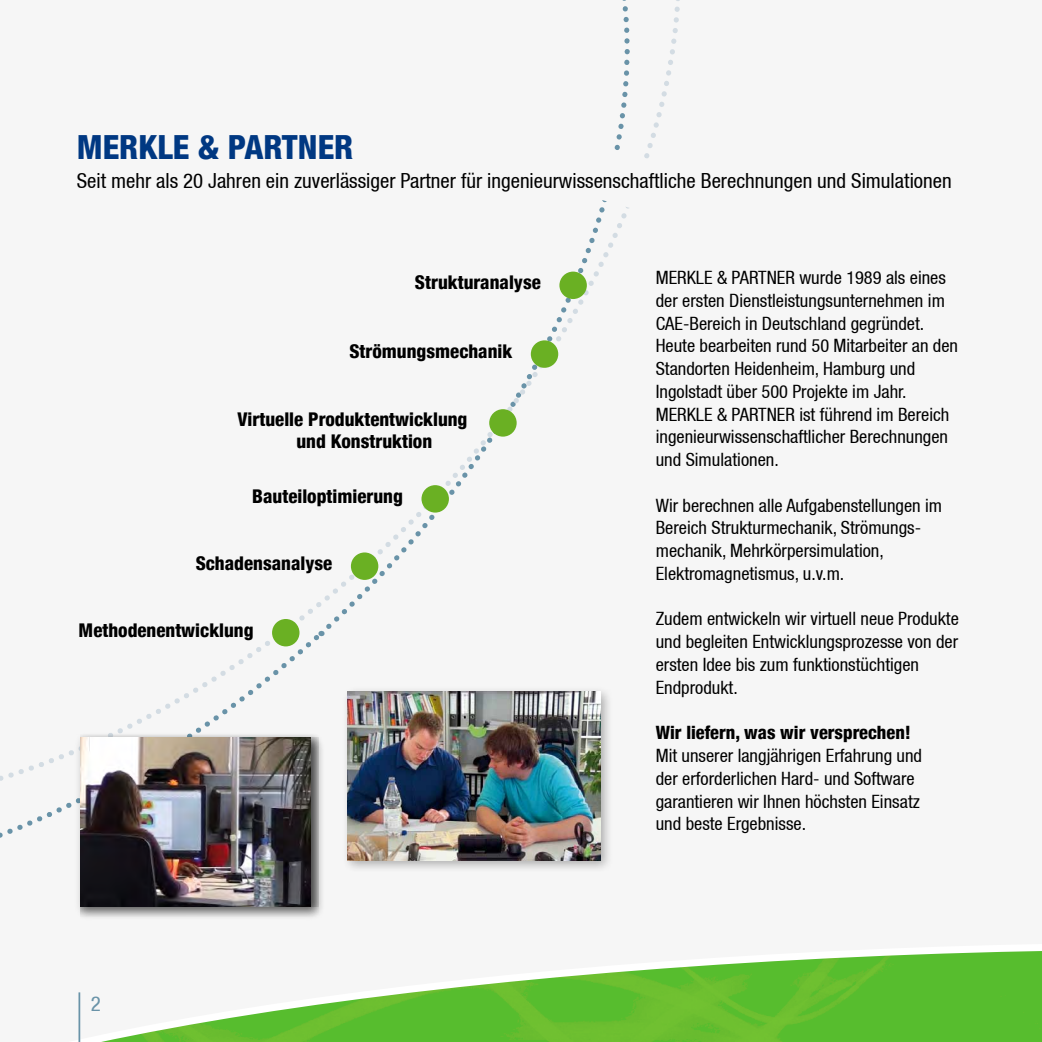
<style>
.page{position:relative;width:1042px;height:1042px;background:#f6f6f6}
.page>*{position:absolute;margin:0;border:0;box-sizing:border-box;transform-origin:0 0}
.t1{font:800 condensed 33.25px "Helvetica 87";color:#003882}
.t2{font:condensed 21px "Helvetica 57";color:#6993a8}
.t3{font:condensed 20.82px "Helvetica 57";color:#000}
.t4{font:800 condensed 18.9px/22.8px "Helvetica 87";color:#000}
.t5{font:condensed 18.38px/22.8px "Helvetica 57";color:#000}
.t6{font:800 condensed 18.38px "Helvetica 87";color:#000}
</style>
<div class="page">
<svg style="left:80px;top:951px;width:962px;height:91px"></svg>
<hr style="left:78px;top:992px;width:2px;height:50px;background:#6993a8">
<svg style="left:80px;top:951px;width:244px;height:10px"></svg>
<div style="left:341px;top:685px;width:272px;height:188px;background:#000;opacity:.3"></div>
<img style="left:376px;top:691px;width:224px;height:169px">
<svg style="left:0;top:555px;width:376px;height:318px"></svg>
<svg style="left:373px;top:0;width:307px;height:559px"></svg>
<svg style="left:571px;top:141px;width:109px;height:79px"></svg>
<div style="left:559px;top:272px;width:28px;height:27px;background:#6ab023;border-radius:50%"></div>
<div style="left:531px;top:340px;width:27px;height:28px;background:#6ab023;border-radius:50%"></div>
<div style="left:489px;top:409px;width:28px;height:28px;background:#6ab023;border-radius:50%"></div>
<div style="left:421px;top:485px;width:28px;height:27px;background:#6ab023;border-radius:50%"></div>
<div style="left:351px;top:552px;width:27px;height:28px;background:#6ab023;border-radius:50%"></div>
<div style="left:272px;top:619px;width:27px;height:27px;background:#6ab023;border-radius:50%"></div>
<div style="left:74px;top:731px;width:250px;height:188px;background:#f1f1f1"></div>
<div style="left:80px;top:735px;width:246px;height:186px;background:#000;opacity:.25"></div>
<div style="left:80px;top:735px;width:238px;height:182px;background:#000;opacity:.3"></div>
<div style="left:80px;top:737px;width:238px;height:169px;background:#000;opacity:.25"></div>
<img style="left:80px;top:737px;width:231px;height:169px">
<h1 class="t1" style="left:77px;top:127px;width:278px">MERKLE &amp; PARTNER</h1>
<p class="t3" style="left:77px;top:169px;width:876px">Seit mehr als 20 Jahren ein zuverlässiger Partner für ingenieurwissenschaftliche Berechnungen und Simulationen</p>
<p class="t4" style="left:415px;top:271px;width:127px">Strukturanalyse</p>
<p class="t4" style="left:349px;top:340px;width:164px">Strömungsmechanik</p>
<p class="t4" style="left:296px;top:407px;width:173px;text-indent:-59px">Virtuelle Produktentwicklung und Konstruktion</p>
<p class="t4" style="left:252px;top:484px;width:152px">Bauteiloptimierung</p>
<p class="t4" style="left:196px;top:552px;width:138px">Schadensanalyse</p>
<p class="t4" style="left:79px;top:618px;width:176px">Methodenentwicklung</p>
<p class="t2" style="left:91px;top:991px;width:12px">2</p>
<p class="t5" style="left:656px;top:266px;width:304px">MERKLE &amp; PARTNER wurde 1989 als eines der ersten Dienstleistungsunternehmen im CAE-Bereich in Deutschland gegründet.<br>Heute bearbeiten rund 50 Mitarbeiter an den Standorten Heidenheim, Hamburg und Ingolstadt über 500 Projekte im Jahr.<br>MERKLE &amp; PARTNER ist führend im Bereich ingenieurwissenschaftlicher Berechnungen und Simulationen.</p>
<p class="t5" style="left:656px;top:494px;width:288px">Wir berechnen alle Aufgabenstellungen im Bereich Strukturmechanik, Strömungs&shy;mechanik, Mehrkörpersimulation, Elektromagnetismus, u.v.m.</p>
<p class="t5" style="left:656px;top:607px;width:305px">Zudem entwickeln wir virtuell neue Produkte und begleiten Entwicklungsprozesse von der ersten Idee bis zum funktionstüchtigen Endprodukt.</p>
<p class="t6" style="left:656px;top:721px;width:257px">Wir liefern, was wir versprechen!</p>
<p class="t5" style="left:656px;top:744px;width:268px">Mit unserer langjährigen Erfahrung und der erforderlichen Hard- und Software garantieren wir Ihnen höchsten Einsatz und beste Ergebnisse.</p>
</div>
